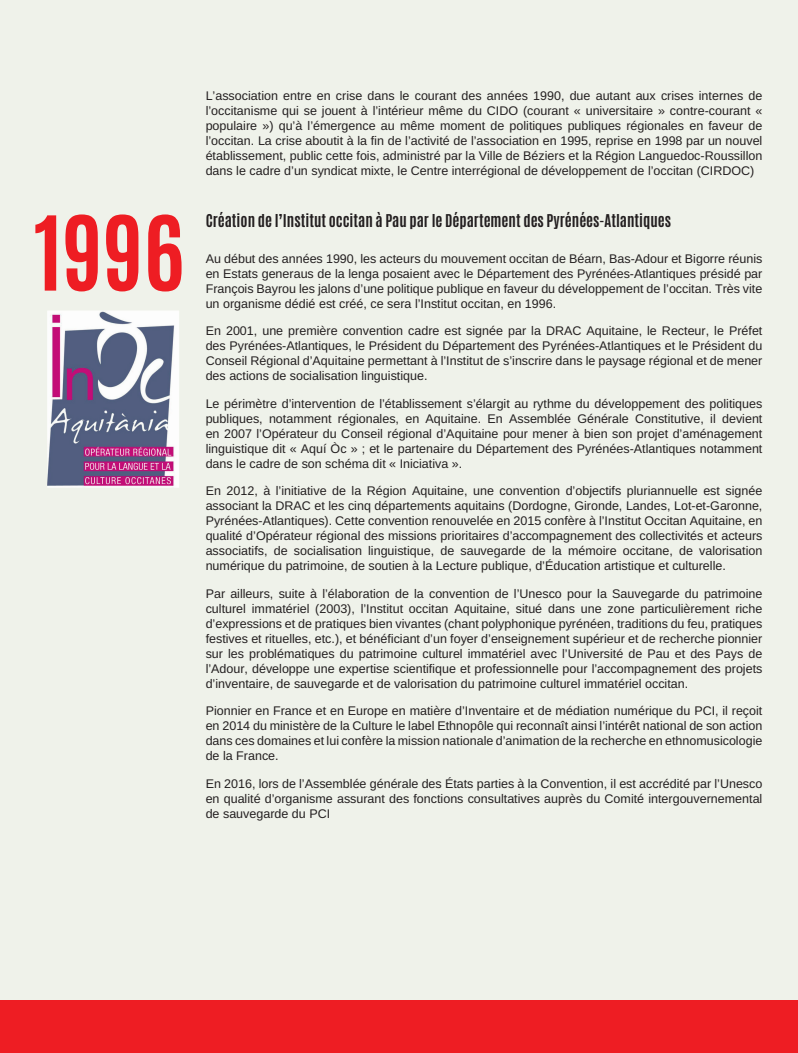
<style>
.page{position:relative;width:798px;height:1053px;background:#fff}
.page>*{position:absolute;margin:0;border:0;box-sizing:border-box;transform-origin:0 0}
.t1{font:87.5px "Antonio";color:#ee1d23}
.t2{font:15px "Antonio";color:#231f20}
.t3{font:12.5px/15px "Arimo";color:#231f20;text-align:justify}
</style>
<div class="page">
<div style="left:0;top:0;width:797px;height:1052px;background:#eff2ea"></div>
<div style="left:0;top:999px;width:797px;height:53px;background:#ee1d23"></div>
<img style="left:47px;top:311px;width:132px;height:176px">
<h1 class="t1" style="left:34px;top:191px;width:152px">1996</h1>
<p class="t3" style="left:206px;top:88px;width:558px">L’association entre en crise dans le courant des années 1990, due autant aux crises internes de l’occitanisme qui se jouent à l’intérieur même du CIDO (courant « universitaire » contre-courant « populaire ») qu’à l’émergence au même moment de politiques publiques régionales en faveur de l’occitan. La crise aboutit à la fin de l’activité de l’association en 1995, reprise en 1998 par un nouvel établissement, public cette fois, administré par la Ville de Béziers et la Région Languedoc-Roussillon dans le cadre d’un syndicat mixte, le Centre interrégional de développement de l’occitan (CIRDOC)</p>
<p class="t2" style="left:206px;top:210px;width:466px">Création de l’Institut occitan à Pau par le Département des Pyrénées-Atlantiques</p>
<p class="t3" style="left:206px;top:251px;width:558px">Au début des années 1990, les acteurs du mouvement occitan de Béarn, Bas-Adour et Bigorre réunis en Estats generaus de la lenga posaient avec le Département des Pyrénées-Atlantiques présidé par François Bayrou les jalons d’une politique publique en faveur du développement de l’occitan. Très vite un organisme dédié est créé, ce sera l’Institut occitan, en 1996.</p>
<p class="t3" style="left:206px;top:324px;width:558px">En 2001, une première convention cadre est signée par la DRAC Aquitaine, le Recteur, le Préfet des Pyrénées-Atlantiques, le Président du Département des Pyrénées-Atlantiques et le Président du Conseil Régional d’Aquitaine permettant à l’Institut de s’inscrire dans le paysage régional et de mener des actions de socialisation linguistique.</p>
<p class="t3" style="left:206px;top:396px;width:558px">Le périmètre d’intervention de l’établissement s’élargit au rythme du développement des politiques publiques, notamment régionales, en Aquitaine. En Assemblée Générale Constitutive, il devient en 2007 l’Opérateur du Conseil régional d’Aquitaine pour mener à bien son projet d’aménagement linguistique dit « Aquí Òc » ; et le partenaire du Département des Pyrénées-Atlantiques notamment dans le cadre de son schéma dit « Iniciativa ».</p>
<p class="t3" style="left:206px;top:483px;width:558px">En 2012, à l’initiative de la Région Aquitaine, une convention d’objectifs pluriannuelle est signée associant la DRAC et les cinq départements aquitains (Dordogne, Gironde, Landes, Lot-et-Garonne, Pyrénées-Atlantiques). Cette convention renouvelée en 2015 confère à l’Institut Occitan Aquitaine, en qualité d’Opérateur régional des missions prioritaires d’accompagnement des collectivités et acteurs associatifs, de socialisation linguistique, de sauvegarde de la mémoire occitane, de valorisation numérique du patrimoine, de soutien à la Lecture publique, d’Éducation artistique et culturelle.</p>
<p class="t3" style="left:206px;top:586px;width:558px">Par ailleurs, suite à l’élaboration de la convention de l’Unesco pour la Sauvegarde du patrimoine culturel immatériel (2003), l’Institut occitan Aquitaine, situé dans une zone particulièrement riche d’expressions et de pratiques bien vivantes (chant polyphonique pyrénéen, traditions du feu, pratiques festives et rituelles, etc.), et bénéficiant d’un foyer d’enseignement supérieur et de recherche pionnier sur les problématiques du patrimoine culturel immatériel avec l’Université de Pau et des Pays de l’Adour, développe une expertise scientifique et professionnelle pour l’accompagnement des projets d’inventaire, de sauvegarde et de valorisation du patrimoine culturel immatériel occitan.</p>
<p class="t3" style="left:206px;top:703px;width:558px">Pionnier en France et en Europe en matière d’Inventaire et de médiation numérique du PCI, il reçoit en 2014 du ministère de la Culture le label Ethnopôle qui reconnaît ainsi l’intérêt national de son action dans ces domaines et lui confère la mission nationale d’animation de la recherche en ethnomusicologie de la France.</p>
<p class="t3" style="left:206px;top:776px;width:558px">En 2016, lors de l’Assemblée générale des États parties à la Convention, il est accrédité par l’Unesco en qualité d’organisme assurant des fonctions consultatives auprès du Comité intergouvernemental de sauvegarde du PCI</p>
</div>
